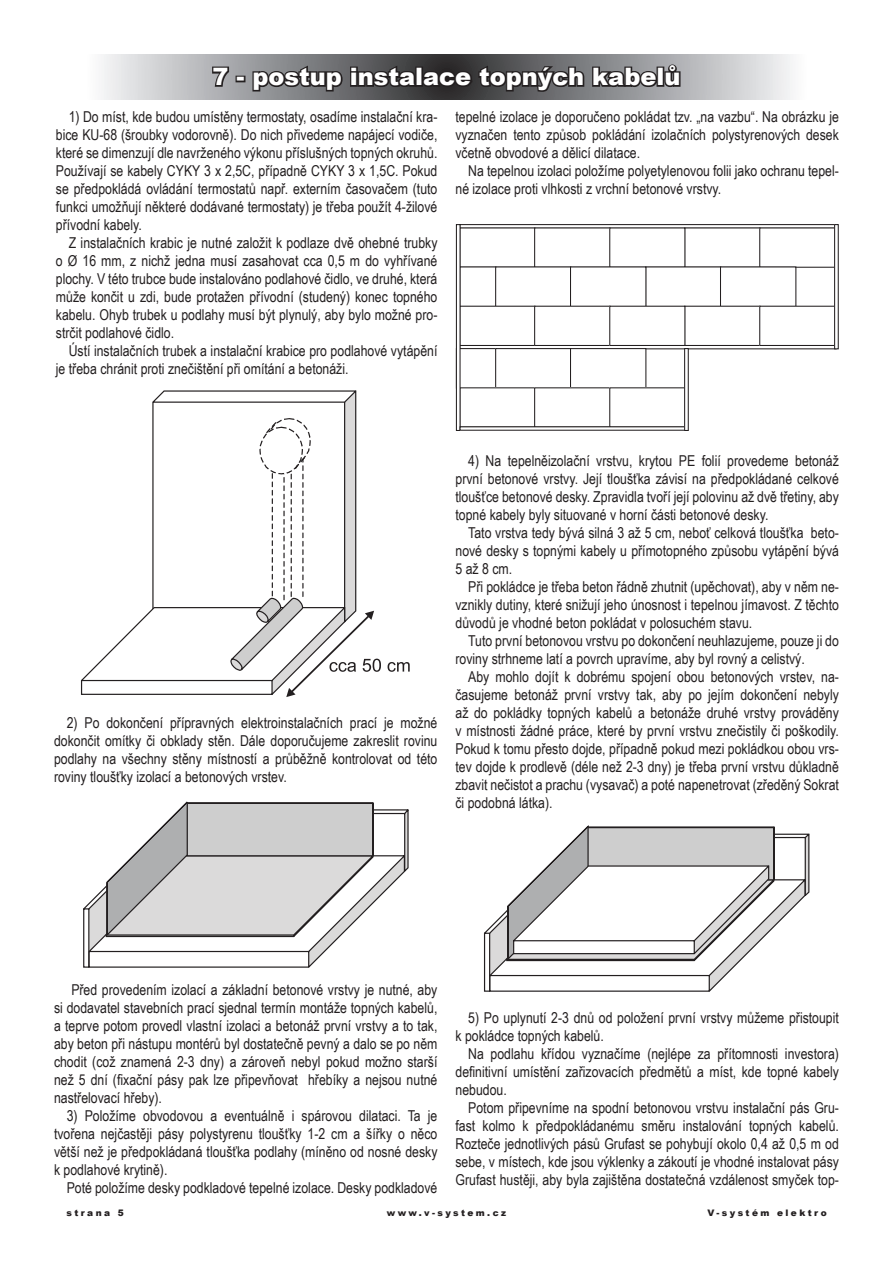
<style>
.page{position:relative;width:893px;height:1263px;background:#fff}
.page>*{position:absolute;margin:0;border:0;box-sizing:border-box;transform-origin:0 0}
.t1{font:900 24px "Arial";color:#fff}
.t2{font:15px/18px "Arial Narrow";color:#231f20;text-align:justify}
.t3{font:900 9px "Arial";letter-spacing:.265em;color:#231f20}
</style>
<div class="page">
<svg style="left:102px;top:54px;width:690px;height:45px;background:#a9aaac"></svg>
<svg style="left:211px;top:65px;width:20px;height:23px"></svg>
<div style="left:236px;top:76px;width:9px;height:6px;border:3px solid #231f20"></div>
<svg style="left:251px;top:63px;width:431px;height:30px;background:#4b494b"></svg>
<svg style="left:81px;top:391px;width:329px;height:306px"></svg>
<div style="left:459px;top:224px;width:378px;height:5px;border:1px solid #231f20"></div>
<div style="left:534px;top:227px;width:76px;height:41px;border:1px solid #231f20"></div>
<div style="left:759px;top:227px;width:76px;height:41px;border:1px solid #231f20"></div>
<div style="left:459px;top:306px;width:76px;height:40px;border:1px solid #231f20"></div>
<div style="left:534px;top:306px;width:76px;height:40px;border:1px solid #231f20"></div>
<div style="left:684px;top:306px;width:76px;height:40px;border:1px solid #231f20"></div>
<div style="left:609px;top:306px;width:76px;height:40px;border:1px solid #231f20"></div>
<div style="left:759px;top:306px;width:76px;height:40px;border:1px solid #231f20"></div>
<hr style="left:835px;top:225px;width:3px;height:124px;background:#fff">
<div style="left:834px;top:224px;width:5px;height:125px;border:1px solid #231f20"></div>
<div style="left:456px;top:348px;width:40px;height:41px;border:1px solid #231f20"></div>
<div style="left:495px;top:348px;width:76px;height:41px;border:1px solid #231f20"></div>
<div style="left:570px;top:348px;width:76px;height:41px;border:1px solid #231f20"></div>
<hr style="left:456px;top:225px;width:4px;height:205px;background:#fff">
<div style="left:456px;top:224px;width:5px;height:207px;border:1px solid #231f20"></div>
<div style="left:459px;top:426px;width:226px;height:5px;border:1px solid #231f20"></div>
<div style="left:684px;top:348px;width:5px;height:83px;border:1px solid #231f20"></div>
<svg style="left:484px;top:825px;width:326px;height:167px"></svg>
<svg style="left:83px;top:801px;width:326px;height:167px"></svg>
<h1 class="t1" style="left:213px;top:59px;width:469px">7 - postup instalace topných kabelů</h1>
<p class="t2" style="left:56px;top:107px;width:383px;text-indent:13px">1) Do míst, kde budou umístěny termostaty, osadíme instalační kra&shy;bice KU-68 (šroubky vodorovně). Do nich přivedeme napájecí vodiče, které se dimenzují dle navrženého výkonu příslušných topných okruhů.<br>Používají se kabely CYKY 3 x 2,5C, případně CYKY 3 x 1,5C. Pokud se předpokládá ovládání termostatů např. externím časovačem (tuto funkci umožňují některé dodávané termostaty) je třeba použít 4-žilové přívodní kabely.</p>
<p class="t2" style="left:56px;top:233px;width:383px;text-indent:13px">Z instalačních krabic je nutné založit k podlaze dvě ohebné trubky o Ø 16 mm, z nichž jedna musí zasahovat cca 0,5 m do vyhřívané plochy. V této trubce bude instalováno podlahové čidlo, ve druhé, která může končit u zdi, bude protažen přívodní (studený) konec topného kabelu. Ohyb trubek u podlahy musí být plynulý, aby bylo možné pro&shy;strčit podlahové čidlo.</p>
<p class="t2" style="left:56px;top:341px;width:383px;text-indent:13px">Ústí instalačních trubek a instalační krabice pro podlahové vytápění je třeba chránit proti znečištění při omítání a betonáži.</p>
<p class="t2" style="left:455px;top:107px;width:385px">tepelné izolace je doporučeno pokládat tzv. „na vazbu“. Na obrázku je vyznačen tento způsob pokládání izolačních polystyrenových desek včetně obvodové a dělicí dilatace.</p>
<p class="t2" style="left:455px;top:161px;width:385px;text-indent:13px">Na tepelnou izolaci položíme polyetylenovou folii jako ochranu tepel&shy;né izolace proti vlhkosti z vrchní betonové vrstvy.</p>
<p class="t2" style="left:54px;top:713px;width:385px;text-indent:13px">2) Po dokončení přípravných elektroinstalačních prací je možné dokončit omítky či obklady stěn. Dále doporučujeme zakreslit rovinu podlahy na všechny stěny místností a průběžně kontrolovat od této roviny tloušťky izolací a betonových vrstev.</p>
<p class="t2" style="left:455px;top:451px;width:385px;text-indent:13px">4) Na tepelněizolační vrstvu, krytou PE folií provedeme betonáž první betonové vrstvy. Její tloušťka závisí na předpokládané celkové tloušťce betonové desky. Zpravidla tvoří její polovinu až dvě třetiny, aby topné kabely byly situované v horní části betonové desky.</p>
<p class="t2" style="left:455px;top:523px;width:385px;text-indent:13px">Tato vrstva tedy bývá silná 3 až 5 cm, neboť celková tloušťka beto&shy;nové desky s topnými kabely u přímotopného způsobu vytápění bývá 5 až 8 cm.</p>
<p class="t2" style="left:455px;top:577px;width:385px;text-indent:13px">Při pokládce je třeba beton řádně zhutnit (upěchovat), aby v něm ne&shy;vznikly dutiny, které snižují jeho únosnost i tepelnou jímavost. Z těchto důvodů je vhodné beton pokládat v polosuchém stavu.</p>
<p class="t2" style="left:455px;top:631px;width:385px;text-indent:13px">Tuto první betonovou vrstvu po dokončení neuhlazujeme, pouze ji do roviny strhneme latí a povrch upravíme, aby byl rovný a celistvý.</p>
<p class="t2" style="left:455px;top:667px;width:385px;text-indent:13px">Aby mohlo dojít k dobrému spojení obou betonových vrstev, na&shy;časujeme betonáž první vrstvy tak, aby po jejím dokončení nebyly až do pokládky topných kabelů a betonáže druhé vrstvy prováděny v místnosti žádné práce, které by první vrstvu znečistily či poškodily.<br>Pokud k tomu přesto dojde, případně pokud mezi pokládkou obou vrs&shy;tev dojde k prodlevě (déle než 2-3 dny) je třeba první vrstvu důkladně zbavit nečistot a prachu (vysavač) a poté napenetrovat (zředěný Sokrat či podobná látka).</p>
<p class="t2" style="left:54px;top:980px;width:385px;text-indent:17px">Před provedením izolací a základní betonové vrstvy je nutné, aby si dodavatel stavebních prací sjednal termín montáže topných kabelů, a teprve potom provedl vlastní izolaci a betonáž první vrstvy a to tak, aby beton při nástupu montérů byl dostatečně pevný a dalo se po něm chodit (což znamená 2-3 dny) a zároveň nebyl pokud možno starší než 5 dní (fixační pásy pak lze připevňovat hřebíky a nejsou nutné nastřelovací hřeby).</p>
<p class="t2" style="left:54px;top:1106px;width:385px;text-indent:13px">3) Položíme obvodovou a eventuálně i spárovou dilataci. Ta je tvořena nejčastěji pásy polystyrenu tloušťky 1-2 cm a šířky o něco větší než je předpokládaná tloušťka podlahy (míněno od nosné desky k podlahové krytině).</p>
<p class="t2" style="left:67px;top:1178px;width:372px">Poté položíme desky podkladové tepelné izolace. Desky podkladové</p>
<p class="t2" style="left:455px;top:1008px;width:385px;text-indent:13px">5) Po uplynutí 2-3 dnů od položení první vrstvy můžeme přistoupit k pokládce topných kabelů.</p>
<p class="t2" style="left:455px;top:1044px;width:385px;text-indent:13px">Na podlahu křídou vyznačíme (nejlépe za přítomnosti investora) definitivní umístění zařizovacích předmětů a míst, kde topné kabely nebudou.</p>
<p class="t2" style="left:455px;top:1098px;width:385px;text-indent:13px">Potom připevníme na spodní betonovou vrstvu instalační pás Gru&shy;fast kolmo k předpokládanému směru instalování topných kabelů.<br>Rozteče jednotlivých pásů Grufast se pohybují okolo 0,4 až 0,5 m od sebe, v místech, kde jsou výklenky a zákoutí je vhodné instalovat pásy Grufast hustěji, aby byla zajištěna dostatečná vzdálenost smyček top-</p>
<p class="t3" style="left:66px;top:1207px;width:59px">strana 5</p>
<p class="t3" style="left:387px;top:1207px;width:121px">www.v-system.cz</p>
<p class="t3" style="left:707px;top:1207px;width:121px">V-systém elektro</p>
</div>
